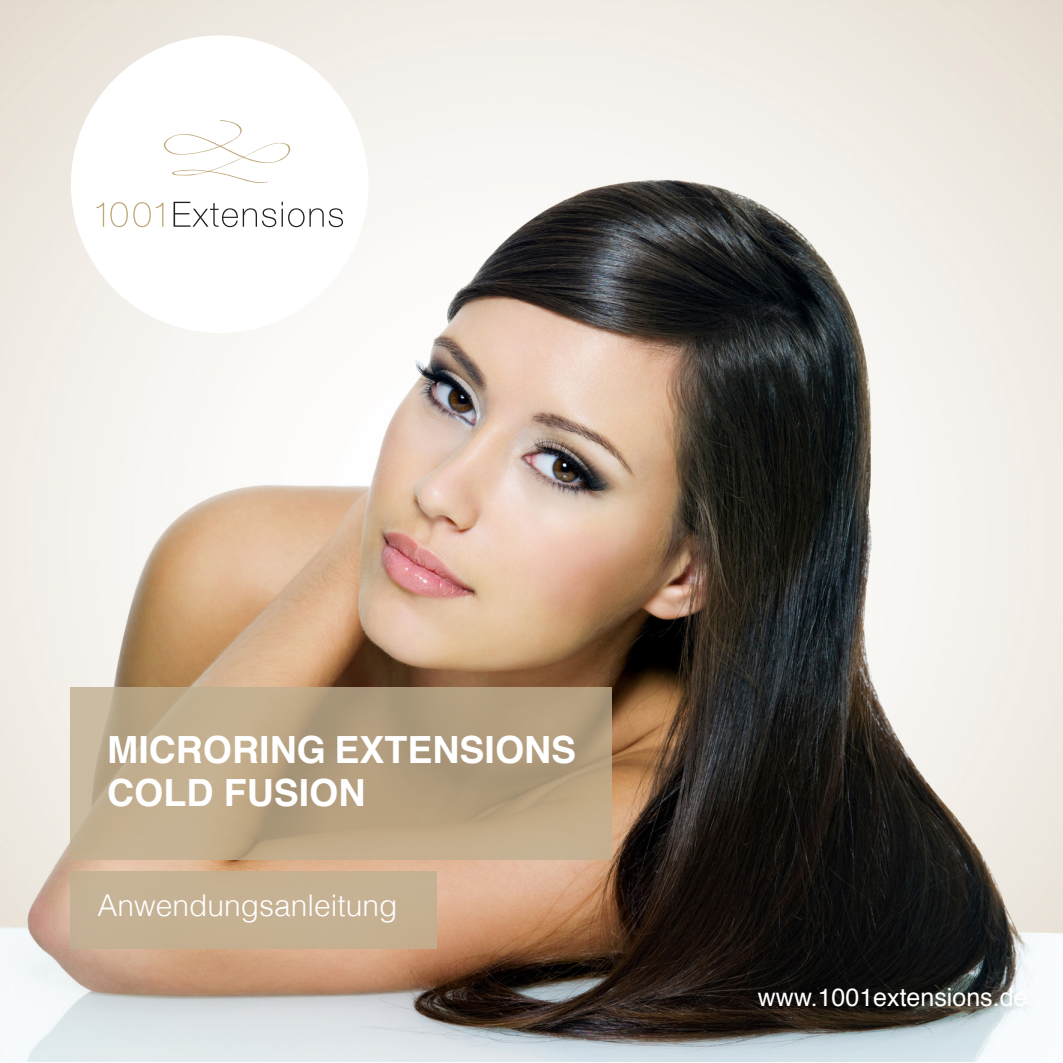
<style>
.page{position:relative;width:1063px;height:1063px;background:#fff}
.page>*{position:absolute;margin:0;border:0;box-sizing:border-box;transform-origin:0 0}
.t1{font:700 37.5px "Helvetica";color:#fff}
.t2{font:300 30px "Helvetica";color:#fff}
.t3{font:25px "Helvetica";color:#fff}
</style>
<div class="page">
<img style="left:0;top:0;width:1063px;height:1062px">
<svg style="left:70px;top:687px;width:542px;height:173px;background:#b9a486"></svg>
<div style="left:70px;top:872px;width:367px;height:77px;background:#c6b193"></div>
<div style="left:71px;top:35px;width:298px;height:298px;background:#fff;border-radius:50%"></div>
<svg style="left:96px;top:203px;width:8px;height:24px"></svg>
<svg style="left:110px;top:202px;width:53px;height:25px"></svg>
<svg style="left:174px;top:202px;width:102px;height:25px"></svg>
<svg style="left:282px;top:202px;width:61px;height:25px"></svg>
<svg style="left:163px;top:120px;width:128px;height:63px"></svg>
<p class="t1" style="left:107px;top:720px;width:471px">MICRORING EXTENSIONS</p>
<p class="t1" style="left:107px;top:762px;width:260px">COLD FUSION</p>
<p class="t2" style="left:97px;top:881px;width:302px">Anwendungsanleitung</p>
<p class="t3" style="left:758px;top:978px;width:271px">www.1001extensions.de</p>
</div>
